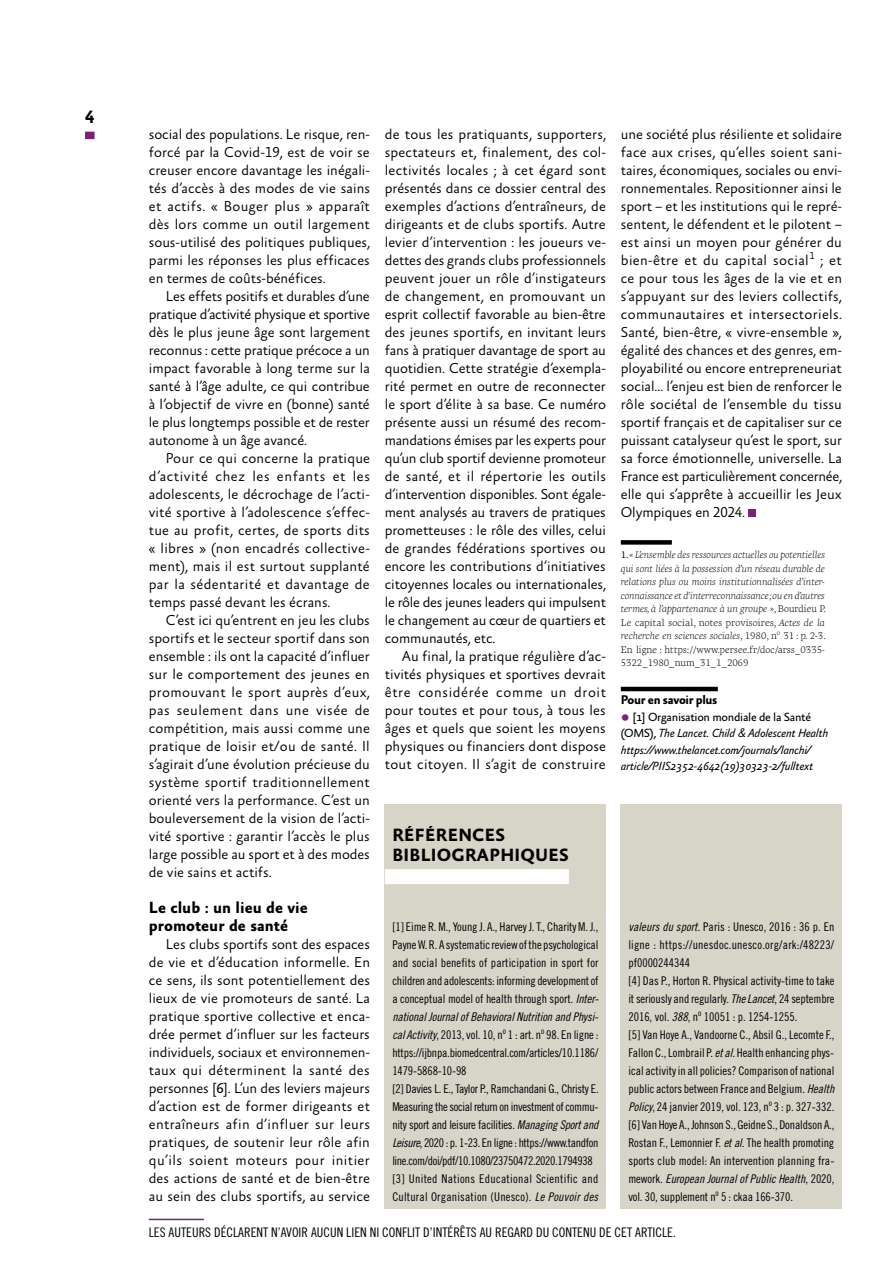
<style>
.page{position:relative;width:893px;height:1263px;background:#fff}
.page>*{position:absolute;margin:0;border:0;box-sizing:border-box;transform-origin:0 0}
.t1{font:700 18px/19.5px "Absara Sans OT";letter-spacing:.01em;color:#000}
.t2{font:700 16.5px/18px "Absara Sans OT";color:#000}
.t3{font:300 14.55px/18px "Absara Sans OT";color:#000;text-align:justify}
.t4{font:13.2px "Trade Gothic LT Std Cn 18";color:#000}
.t5{font:700 12.75px "Absara Sans OT";letter-spacing:-.025em;color:#000}
.t6{font:12px/18px "Trade Gothic LT Std Cn 18";letter-spacing:-.005em;color:#000}
.t7{font:italic 12px/16.5px "Absara Sans OT";letter-spacing:-.025em;color:#000}
.t8{font:12px "Trade Gothic LT Std Cn 18 Obl";letter-spacing:-.01em;color:#000}
.t9{font:italic 300 9.75px/13.5px "Geneo Pro";color:#000;text-align:justify}
.s1{font-weight:400}
.s2{font-weight:400;font-style:normal}
.s3{font-style:normal}
.s4{font-family:"Trade Gothic LT Std Cn 18";font-style:normal;font-size:18px;color:#7d2075}
.s5{font-family:"Trade Gothic LT Std"}
.s6{font-family:"Trade Gothic LT Std Cn 18 Obl"}
.s7{font-family:"Trade Gothic LT Std Cn 18"}
</style>
<div class="page">
<div style="left:621px;top:540px;width:51px;height:5px;background:#000"></div>
<hr style="left:621px;top:687px;width:97px;height:4px;background:#000">
<div style="left:748px;top:510px;width:8px;height:7px;background:#7d2075"></div>
<hr style="left:149px;top:1219px;width:55px;height:1px;background:#7d2075">
<div style="left:621px;top:804px;width:221px;height:405px;background:#d7d4c8"></div>
<div style="left:385px;top:804px;width:221px;height:405px;background:#d7d4c8"></div>
<div style="left:385px;top:869px;width:184px;height:15px;background:#fff"></div>
<div style="left:85px;top:132px;width:10px;height:7px;background:#7d2075"></div>
<p class="t1" style="left:85px;top:108px;width:11px">4</p>
<p class="t3" style="left:149px;top:126px;width:223px">social des populations. Le risque, ren‑ forcé par la Covid‑19, est de voir se creuser encore davantage les inégali‑ tés d’accès à des modes de vie sains et actifs. « Bouger plus » apparaît dès lors comme un outil largement sous‑utilisé des politiques publiques, parmi les réponses les plus efficaces en termes de coûts‑bénéfices.</p>
<p class="t3" style="left:149px;top:288px;width:223px;text-indent:17px">Les effets positifs et durables d’une pratique d’activité physique et sportive dès le plus jeune âge sont largement reconnus : cette pratique précoce a un impact favorable à long terme sur la santé à l’âge adulte, ce qui contribue à l’objectif de vivre en (bonne) santé le plus longtemps possible et de rester autonome à un âge avancé.</p>
<p class="t3" style="left:149px;top:450px;width:223px;text-indent:17px">Pour ce qui concerne la pratique d’activité chez les enfants et les adolescents, le décrochage de l’acti‑ vité sportive à l’adolescence s’effec‑ tue au profit, certes, de sports dits « libres » (non encadrés collective‑ ment), mais il est surtout supplanté par la sédentarité et davantage de temps passé devant les écrans.</p>
<p class="t3" style="left:149px;top:612px;width:223px;text-indent:17px">C’est ici qu’entrent en jeu les clubs sportifs et le secteur sportif dans son ensemble : ils ont la capacité d’influer sur le comportement des jeunes en promouvant le sport auprès d’eux, pas seulement dans une visée de compétition, mais aussi comme une pratique de loisir et/ou de santé. Il s’agirait d’une évolution précieuse du système sportif traditionnellement orienté vers la performance. C’est un bouleversement de la vision de l’acti‑ vité sportive : garantir l’accès le plus large possible au sport et à des modes de vie sains et actifs.</p>
<p class="t2" style="left:149px;top:899px;width:160px">Le club : un lieu de vie promoteur de santé</p>
<p class="t3" style="left:149px;top:936px;width:223px;text-indent:17px">Les clubs sportifs sont des espaces de vie et d’éducation informelle. En ce sens, ils sont potentiellement des lieux de vie promoteurs de santé. La pratique sportive collective et enca‑ drée permet d’influer sur les facteurs individuels, sociaux et environnemen‑ taux qui déterminent la santé des personnes [<span class="s1">6</span>]. L’un des leviers majeurs d’action est de former dirigeants et entraîneurs afin d’influer sur leurs pratiques, de soutenir leur rôle afin qu’ils soient moteurs pour initier des actions de santé et de bien‑être au sein des clubs sportifs, au service</p>
<p class="t3" style="left:385px;top:126px;width:223px">de tous les pratiquants, supporters, spectateurs et, finalement, des col‑ lectivités locales ; à cet égard sont présentés dans ce dossier central des exemples d’actions d’entraîneurs, de dirigeants et de clubs sportifs. Autre levier d’intervention : les joueurs ve‑ dettes des grands clubs professionnels peuvent jouer un rôle d’instigateurs de changement, en promouvant un esprit collectif favorable au bien‑être des jeunes sportifs, en invitant leurs fans à pratiquer davantage de sport au quotidien. Cette stratégie d’exempla‑ rité permet en outre de reconnecter le sport d’élite à sa base. Ce numéro présente aussi un résumé des recom‑ mandations émises par les experts pour qu’un club sportif devienne promoteur de santé, et il répertorie les outils d’intervention disponibles. Sont égale‑ ment analysés au travers de pratiques prometteuses : le rôle des villes, celui de grandes fédérations sportives ou encore les contributions d’initiatives citoyennes locales ou internationales, le rôle des jeunes leaders qui impulsent le changement au cœur de quartiers et communautés, etc.</p>
<p class="t3" style="left:385px;top:648px;width:223px;text-indent:17px">Au final, la pratique régulière d’ac‑ tivités physiques et sportives devrait être considérée comme un droit pour toutes et pour tous, à tous les âges et quels que soient les moyens physiques ou financiers dont dispose tout citoyen. Il s’agit de construire</p>
<p class="t3" style="left:621px;top:126px;width:223px">une société plus résiliente et solidaire face aux crises, qu’elles soient sani‑ taires, économiques, sociales ou envi‑ ronnementales. Repositionner ainsi le sport – et les institutions qui le repré‑ sentent, le défendent et le pilotent – est ainsi un moyen pour générer du bien‑être et du capital social<sup>1</sup> ; et ce pour tous les âges de la vie et en s’appuyant sur des leviers collectifs, communautaires et intersectoriels.<br>Santé, bien‑être, « vivre‑ensemble », égalité des chances et des genres, em‑ ployabilité ou encore entrepreneuriat social… l’enjeu est bien de renforcer le rôle sociétal de l’ensemble du tissu sportif français et de capitaliser sur ce puissant catalyseur qu’est le sport, sur sa force émotionnelle, universelle. La France est particulièrement concernée, elle qui s’apprête à accueillir les Jeux Olympiques en 2024.</p>
<p class="t9" style="left:621px;top:547px;width:207px"><span class="s2">1.</span><span class="s3">«</span> L’ensemble des ressources actuelles ou potentielles qui sont liées à la possession d’un réseau durable de relations plus ou moins institutionnalisées d’inter&shy;connaissance et d’interreconnaissance;ou en d’autres termes, à l’appartenance à un groupe <span class="s3">», Bourdieu P.<br>Le capital social, notes provisoires,</span> Actes de la recherche en sciences sociales<span class="s3">, 1980, n</span><sup>o</sup> <span class="s3">31 : p. 2‑3.<br>En ligne : https://www.persee.fr/doc/arss_0335‑ 5322_1980_num_31_1_2069</span></p>
<p class="t5" style="left:621px;top:693px;width:98px">Pour en savoir plus</p>
<p class="t7" style="left:621px;top:709px;width:209px"><span class="s4">•</span> <span class="s3">[1] Organisation mondiale de la Santé (OMS),</span> The Lancet. Child <span class="s5">&amp;</span> Adolescent Health https://www.thelancet.com/journals/lanchi/ article/PIIS2352‑4642(19)30323‑2/fulltext</p>
<p class="t1" style="left:392px;top:826px;width:178px">RÉFÉRENCES<br>BIBLIOGRAPHIQUES</p>
<p class="t6" style="left:392px;top:918px;width:208px;text-align:justify">[1] Eime R. M., Young J. A., Harvey J. T., Charity M. J., Payne W. R. A systematic review of the psychological and social benefits of participation in sport for children and adolescents: informing development of a conceptual model of health through sport. <span class="s6">Inter-</span></p>
<p class="t8" style="left:392px;top:1010px;width:208px">national Journal of Behavioral Nutrition and Physi-</p>
<p class="t6" style="left:392px;top:1026px;width:208px"><span class="s6">cal Activity</span>, 2013, vol. 10, n<sup>o</sup> 1 : art. n<sup>o</sup> 98. En ligne : https://ijbnpa.biomedcentral.com/articles/10.1186/ 1479‑5868‑10‑98<br>[2] Davies L. E., Taylor P., Ramchandani G., Christy E.<br>Measuring the social return on investment of commu‑ nity sport and leisure facilities. <span class="s6">Managing Sport and Leisure</span>, 2020 : p. 1‑23. En ligne : https://www.tandfon line.com/doi/pdf/10.1080/23750472.2020.1794938 [3] United Nations Educational Scientific and Cultural Organisation (Unesco). <span class="s6">Le Pouvoir des</span></p>
<p class="t6" style="left:628px;top:918px;width:208px"><span class="s6">valeurs du sport</span>. Paris : Unesco, 2016 : 36 p. En ligne : https://unesdoc.unesco.org/ark:/48223/ pf0000244344<br>[4] Das P., Horton R. Physical activity‑time to take it seriously and regularly. <span class="s6">The Lancet</span>, 24 septembre 2016, vol. <span class="s6">388</span>, n<sup>o</sup> 10051 : p. 1254‑1255.<br>[5] Van Hoye A., Vandoorne C., Absil G., Lecomte F., Fallon C., Lombrail P. <span class="s6">et al.</span> Health enhancing phys‑ ical activity in all policies? Comparison of national public actors between France and Belgium. <span class="s6">Health Policy</span>, 24 janvier 2019, vol. 123, n<sup>o</sup> 3 : p. 327‑332. [6] Van Hoye A., Johnson S., Geidne S., Donaldson A., Rostan F., Lemonnier F. <span class="s6">et al.</span> The health promoting sports club model: An intervention planning fra‑</p>
<p class="t8" style="left:628px;top:1172px;width:208px"><span class="s7">mework.</span> European Journal of Public Health<span class="s7">, 2020,</span></p>
<p class="t6" style="left:628px;top:1188px;width:166px">vol. 30, supplement n<sup>o</sup> 5 : ckaa 166‑370.</p>
<p class="t4" style="left:149px;top:1224px;width:529px">LES AUTEURS DÉCLARENT N’AVOIR AUCUN LIEN NI CONFLIT D’INTÉRÊTS AU REGARD DU CONTENU DE CET ARTICLE.</p>
</div>
